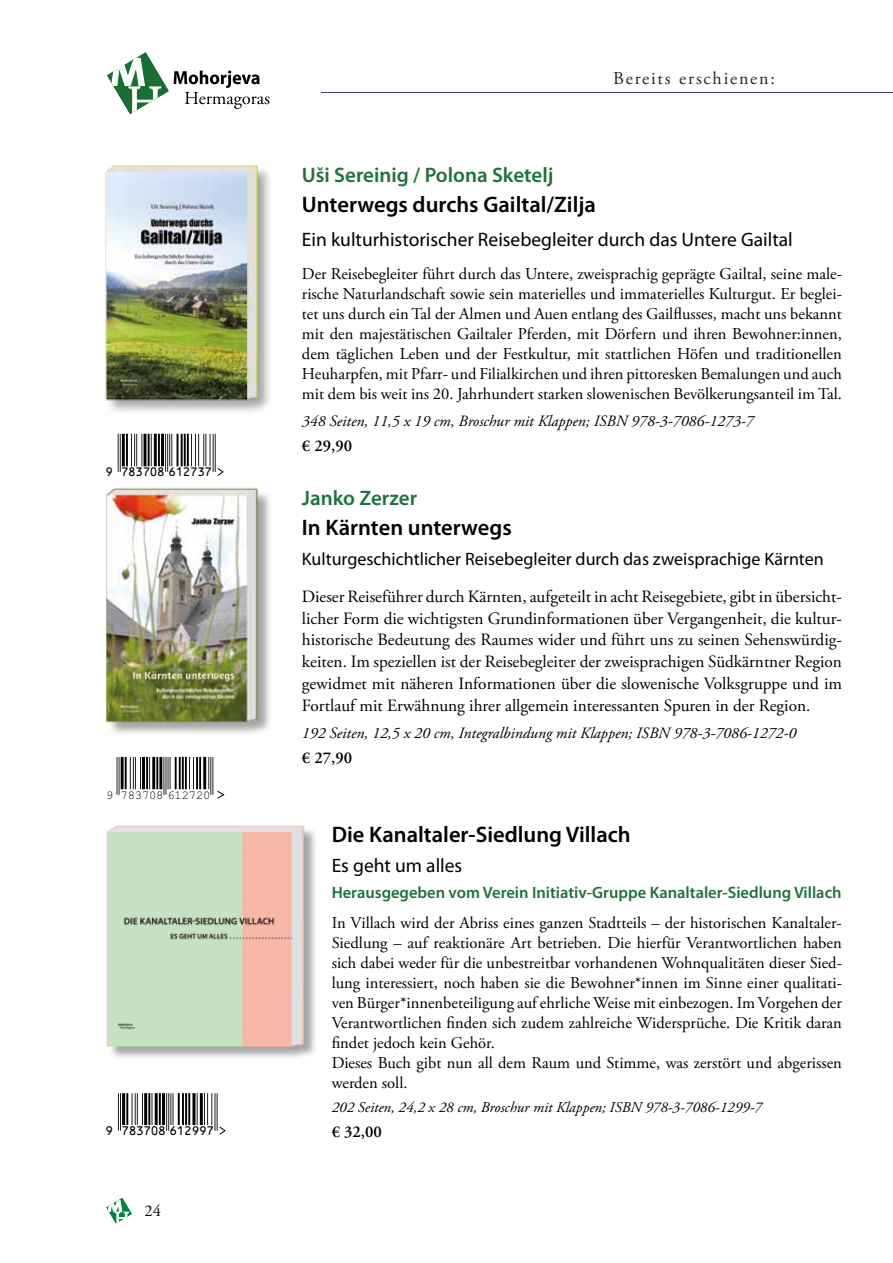
<style>
.page{position:relative;width:893px;height:1263px;background:#fff}
.page>*{position:absolute;margin:0;border:0;box-sizing:border-box;transform-origin:0 0}
.t1{font:600 22.5px "Myriad Pro";color:#000}
.t2{font:600 21px "Myriad Pro";color:#20703d}
.t3{font:19.5px "Myriad Pro";color:#000}
.t4{font:18px "Myriad Pro";color:#000}
.t5{font:18px "Adobe Garamond Pro";letter-spacing:.1em;color:#1e282b}
.t6{font:17.25px/21.8px "Adobe Garamond Pro";color:#000;text-align:justify}
.t7{font:16.5px/20px "Adobe Garamond Pro";color:#000;text-align:justify}
.t8{font:600 16.5px "Myriad Pro";color:#20703d}
.t9{font:600 16.5px "Adobe Garamond Pro";color:#000}
.t10{font:italic 15.75px "Adobe Garamond Pro";color:#000}
.t11{font:italic 15px "Adobe Garamond Pro";color:#000}
.t12{font:12.3px "Helvetica";letter-spacing:-.015em;color:#000}
.t13{font:11.55px "OCRB";letter-spacing:-.085em;color:#000}
.t14{font:11.4px "OCRB";letter-spacing:-.085em;color:#000}
</style>
<div class="page">
<svg style="left:107px;top:52px;width:162px;height:62px"></svg>
<svg style="left:106px;top:1198px;width:26px;height:25px"></svg>
<hr style="left:321px;top:92px;width:572px;height:1px;background:#3e3983">
<div style="left:106px;top:165px;width:168px;height:251px;background:#000;opacity:.35"></div>
<img style="left:105px;top:165px;width:165px;height:242px">
<hr style="left:215px;top:434px;width:1px;height:38px;background:#000">
<hr style="left:213px;top:434px;width:1px;height:38px;background:#000">
<hr style="left:210px;top:434px;width:1px;height:32px;background:#000">
<hr style="left:205px;top:434px;width:1px;height:32px;background:#000">
<hr style="left:203px;top:434px;width:1px;height:32px;background:#000">
<hr style="left:198px;top:434px;width:1px;height:32px;background:#000">
<hr style="left:195px;top:434px;width:1px;height:32px;background:#000">
<hr style="left:191px;top:434px;width:1px;height:32px;background:#000">
<hr style="left:187px;top:434px;width:2px;height:32px;background:#000">
<hr style="left:184px;top:434px;width:2px;height:32px;background:#000">
<hr style="left:181px;top:434px;width:2px;height:32px;background:#000">
<hr style="left:177px;top:434px;width:1px;height:32px;background:#000">
<hr style="left:171px;top:434px;width:1px;height:32px;background:#000">
<hr style="left:169px;top:434px;width:1px;height:32px;background:#000">
<hr style="left:167px;top:434px;width:1px;height:38px;background:#000">
<hr style="left:165px;top:434px;width:1px;height:38px;background:#000">
<hr style="left:161px;top:434px;width:3px;height:32px;background:#000">
<hr style="left:158px;top:434px;width:2px;height:32px;background:#000">
<hr style="left:154px;top:434px;width:3px;height:32px;background:#000">
<hr style="left:151px;top:434px;width:1px;height:32px;background:#000">
<hr style="left:148px;top:434px;width:2px;height:32px;background:#000">
<hr style="left:144px;top:434px;width:2px;height:32px;background:#000">
<hr style="left:141px;top:434px;width:1px;height:32px;background:#000">
<hr style="left:136px;top:434px;width:1px;height:32px;background:#000">
<hr style="left:134px;top:434px;width:1px;height:32px;background:#000">
<hr style="left:131px;top:434px;width:1px;height:32px;background:#000">
<hr style="left:126px;top:434px;width:2px;height:32px;background:#000">
<hr style="left:122px;top:434px;width:3px;height:32px;background:#000">
<hr style="left:120px;top:434px;width:1px;height:38px;background:#000">
<hr style="left:118px;top:434px;width:1px;height:38px;background:#000">
<img style="left:106px;top:466px;width:164px;height:268px">
<hr style="left:212px;top:757px;width:1px;height:38px;background:#000">
<hr style="left:210px;top:757px;width:1px;height:38px;background:#000">
<hr style="left:208px;top:757px;width:1px;height:32px;background:#000">
<hr style="left:203px;top:757px;width:3px;height:32px;background:#000">
<hr style="left:199px;top:757px;width:2px;height:32px;background:#000">
<hr style="left:196px;top:757px;width:2px;height:32px;background:#000">
<hr style="left:193px;top:757px;width:1px;height:32px;background:#000">
<hr style="left:189px;top:757px;width:1px;height:32px;background:#000">
<hr style="left:185px;top:757px;width:2px;height:32px;background:#000">
<hr style="left:182px;top:757px;width:2px;height:32px;background:#000">
<hr style="left:179px;top:757px;width:2px;height:32px;background:#000">
<hr style="left:175px;top:757px;width:2px;height:32px;background:#000">
<hr style="left:170px;top:757px;width:1px;height:32px;background:#000">
<hr style="left:168px;top:757px;width:1px;height:32px;background:#000">
<hr style="left:166px;top:757px;width:1px;height:38px;background:#000">
<hr style="left:163px;top:757px;width:1px;height:38px;background:#000">
<hr style="left:159px;top:757px;width:3px;height:32px;background:#000">
<hr style="left:156px;top:757px;width:2px;height:32px;background:#000">
<hr style="left:152px;top:757px;width:3px;height:32px;background:#000">
<hr style="left:149px;top:757px;width:1px;height:32px;background:#000">
<hr style="left:146px;top:757px;width:2px;height:32px;background:#000">
<hr style="left:142px;top:757px;width:3px;height:32px;background:#000">
<hr style="left:140px;top:757px;width:1px;height:32px;background:#000">
<hr style="left:135px;top:757px;width:1px;height:32px;background:#000">
<hr style="left:133px;top:757px;width:1px;height:32px;background:#000">
<hr style="left:130px;top:757px;width:1px;height:32px;background:#000">
<hr style="left:125px;top:757px;width:2px;height:32px;background:#000">
<hr style="left:121px;top:757px;width:3px;height:32px;background:#000">
<hr style="left:119px;top:757px;width:1px;height:38px;background:#000">
<hr style="left:117px;top:757px;width:1px;height:38px;background:#000">
<svg style="left:217px;top:790px;width:8px;height:9px"></svg>
<img style="left:106px;top:825px;width:209px;height:233px">
<hr style="left:217px;top:1093px;width:1px;height:38px;background:#000">
<hr style="left:215px;top:1093px;width:1px;height:38px;background:#000">
<hr style="left:211px;top:1093px;width:1px;height:32px;background:#000">
<hr style="left:207px;top:1093px;width:1px;height:32px;background:#000">
<hr style="left:204px;top:1093px;width:1px;height:32px;background:#000">
<hr style="left:200px;top:1093px;width:3px;height:32px;background:#000">
<hr style="left:197px;top:1093px;width:1px;height:32px;background:#000">
<hr style="left:192px;top:1093px;width:3px;height:32px;background:#000">
<hr style="left:188px;top:1093px;width:2px;height:32px;background:#000">
<hr style="left:185px;top:1093px;width:2px;height:32px;background:#000">
<hr style="left:182px;top:1093px;width:2px;height:32px;background:#000">
<hr style="left:178px;top:1093px;width:2px;height:32px;background:#000">
<hr style="left:173px;top:1093px;width:1px;height:32px;background:#000">
<hr style="left:170px;top:1093px;width:1px;height:32px;background:#000">
<hr style="left:168px;top:1093px;width:1px;height:38px;background:#000">
<hr style="left:166px;top:1093px;width:1px;height:38px;background:#000">
<hr style="left:162px;top:1093px;width:3px;height:32px;background:#000">
<hr style="left:159px;top:1093px;width:2px;height:32px;background:#000">
<hr style="left:155px;top:1093px;width:3px;height:32px;background:#000">
<hr style="left:152px;top:1093px;width:1px;height:32px;background:#000">
<hr style="left:148px;top:1093px;width:2px;height:32px;background:#000">
<hr style="left:144px;top:1093px;width:3px;height:32px;background:#000">
<hr style="left:142px;top:1093px;width:1px;height:32px;background:#000">
<hr style="left:137px;top:1093px;width:1px;height:32px;background:#000">
<hr style="left:135px;top:1093px;width:1px;height:32px;background:#000">
<hr style="left:132px;top:1093px;width:1px;height:32px;background:#000">
<hr style="left:126px;top:1093px;width:2px;height:32px;background:#000">
<hr style="left:122px;top:1093px;width:3px;height:32px;background:#000">
<hr style="left:120px;top:1093px;width:1px;height:38px;background:#000">
<hr style="left:118px;top:1093px;width:1px;height:38px;background:#000">
<svg style="left:219px;top:1126px;width:6px;height:9px"></svg>
<p class="t5" style="left:613px;top:67px;width:163px">Bereits erschienen:</p>
<p class="t14" style="left:105px;top:465px;width:109px">9 783708 612737</p>
<p class="t12" style="left:106px;top:787px;width:106px">9 783708 612720</p>
<p class="t2" style="left:302px;top:161px;width:253px">Uši Sereinig / Polona Sketelj</p>
<h1 class="t1" style="left:302px;top:190px;width:296px">Unterwegs durchs Gailtal/Zilja</h1>
<p class="t3" style="left:302px;top:228px;width:492px">Ein kulturhistorischer Reisebegleiter durch das Untere Gailtal</p>
<p class="t7" style="left:302px;top:264px;width:542px">Der Reisebegleiter führt durch das Untere, zweisprachig geprägte Gailtal, seine male&shy;rische Naturlandschaft sowie sein materielles und immaterielles Kulturgut. Er beglei&shy;tet uns durch ein Tal der Almen und Auen entlang des Gailflusses, macht uns bekannt mit den majestätischen Gailtaler Pferden, mit Dörfern und ihren Bewohner:innen, dem täglichen Leben und der Festkultur, mit stattlichen Höfen und traditionellen Heuharpfen, mit Pfarr- und Filialkirchen und ihren pittoresken Bemalungen und auch mit dem bis weit ins 20. Jahrhundert starken slowenischen Bevölkerungsanteil im Tal.</p>
<p class="t10" style="left:302px;top:412px;width:453px">348 Seiten, 11,5 x 19 cm, Broschur mit Klappen; ISBN 978-3-7086-1273-7</p>
<p class="t9" style="left:302px;top:437px;width:52px">€ 29,90</p>
<p class="t2" style="left:302px;top:484px;width:117px">Janko Zerzer</p>
<h1 class="t1" style="left:302px;top:513px;width:211px">In Kärnten unterwegs</h1>
<p class="t4" style="left:302px;top:548px;width:523px">Kulturgeschichtlicher Reisebegleiter durch das zweisprachige Kärnten</p>
<p class="t6" style="left:302px;top:586px;width:542px">Dieser Reiseführer durch Kärnten, aufgeteilt in acht Reisegebiete, gibt in übersicht&shy;licher Form die wichtigsten Grundinformationen über Vergangenheit, die kultur&shy;historische Bedeutung des Raumes wider und führt uns zu seinen Sehenswürdig&shy;keiten. Im speziellen ist der Reisebegleiter der zweisprachigen Südkärntner Region gewidmet mit näheren Informationen über die slowenische Volksgruppe und im Fortlauf mit Erwähnung ihrer allgemein interessanten Spuren in der Region.</p>
<p class="t10" style="left:302px;top:723px;width:496px">192 Seiten, 12,5 x 20 cm, Integralbindung mit Klappen; ISBN 978-3-7086-1272-0</p>
<p class="t9" style="left:302px;top:748px;width:52px">€ 27,90</p>
<h1 class="t1" style="left:332px;top:820px;width:301px">Die Kanaltaler-Siedlung Villach</h1>
<p class="t3" style="left:332px;top:853px;width:132px">Es geht um alles</p>
<p class="t8" style="left:332px;top:882px;width:511px">Herausgegeben vom Verein Initiativ-Gruppe Kanaltaler-Siedlung Villach</p>
<p class="t7" style="left:332px;top:913px;width:512px;text-align:left">In Villach wird der Abriss eines ganzen Stadtteils – der historischen Kanaltaler-Siedlung – auf reaktionäre Art betrieben. Die hierfür Verantwortlichen haben sich dabei weder für die unbestreitbar vorhandenen Wohnqualitäten dieser Sied&shy;lung interessiert, noch haben sie die Bewohner*innen im Sinne einer qualitati&shy;ven Bürger*innenbeteiligung auf ehrliche Weise mit einbezogen. Im Vorgehen der Verantwortlichen finden sich zudem zahlreiche Widersprüche. Die Kritik daran findet jedoch kein Gehör.<br>Dieses Buch gibt nun all dem Raum und Stimme, was zerstört und abgerissen werden soll.</p>
<p class="t11" style="left:332px;top:1098px;width:432px">202 Seiten, 24,2 x 28 cm, Broschur mit Klappen; ISBN 978-3-7086-1299-7</p>
<p class="t13" style="left:105px;top:1124px;width:111px">9 783708 612997</p>
<p class="t9" style="left:332px;top:1122px;width:52px">€ 32,00</p>
<p class="t7" style="left:145px;top:1201px;width:18px">24</p>
</div>
